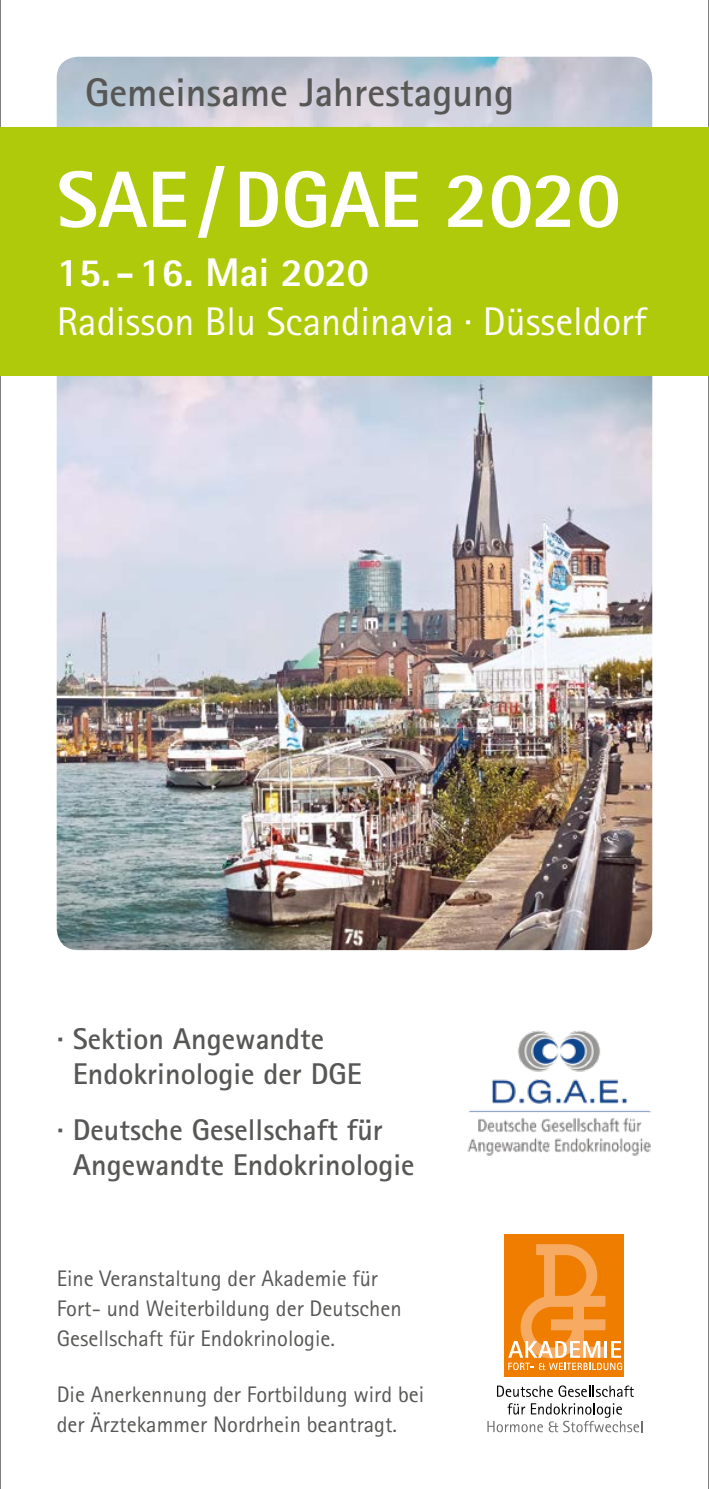
<style>
.page{position:relative;width:709px;height:1489px;background:#fff}
.page>*{position:absolute;margin:0;border:0;box-sizing:border-box;transform-origin:0 0}
.t1{font:800 80px "AT Rotis Sans Serif";color:#fff}
.t2{font:40px "AT Rotis Sans Serif";color:#fff}
.t3{font:700 40px "AT Rotis Sans Serif";color:#575756}
.t4{font:800 40px "AT Rotis Sans Serif";color:#fff}
.t5{font:700 30px/35px "AT Rotis Sans Serif";color:#575756}
.t6{font:22.5px/30px "AT Rotis Sans Serif";color:#575756}
</style>
<div class="page">
<hr style="left:0;top:0;width:1px;height:1488px;background:#000">
<hr style="left:708px;top:0;width:1px;height:1488px;background:#000">
<img style="left:57px;top:376px;width:595px;height:574px">
<img style="left:57px;top:57px;width:595px;height:71px">
<div style="left:505px;top:1233px;width:119px;height:143px;background:#ef7d00"></div>
<svg style="left:497px;top:1385px;width:136px;height:11px"></svg>
<svg style="left:487px;top:1403px;width:155px;height:28px"></svg>
<svg style="left:508px;top:1244px;width:114px;height:125px"></svg>
<img style="left:467px;top:1030px;width:184px;height:126px">
<div style="left:0;top:128px;width:709px;height:248px;background:#afca0b"></div>
<h2 class="t3" style="left:85px;top:67px;width:430px">Gemeinsame Jahrestagung</h2>
<h1 class="t1" style="left:57px;top:149px;width:565px">SAE/DGAE 2020</h1>
<h2 class="t4" style="left:57px;top:247px;width:314px">15. -16. Mai 2020</h2>
<h2 class="t2" style="left:57px;top:297px;width:591px">Radisson Blu Scandinavia · Düsseldorf</h2>
<h3 class="t5" style="left:73px;top:1020px;width:290px;text-indent:-16px">· Sektion Angewandte<br>Endokrinologie der DGE</h3>
<h3 class="t5" style="left:73px;top:1111px;width:343px;text-indent:-16px">· Deutsche Gesellschaft für<br>Angewandte Endokrinologie</h3>
<p class="t6" style="left:57px;top:1263px;width:346px">Eine Veranstaltung der Akademie für<br>Fort- und Weiterbildung der Deutschen<br>Gesellschaft für Endokrinologie.</p>
<p class="t6" style="left:57px;top:1379px;width:369px">Die Anerkennung der Fortbildung wird bei der Ärztekammer Nordrhein beantragt.</p>
</div>
